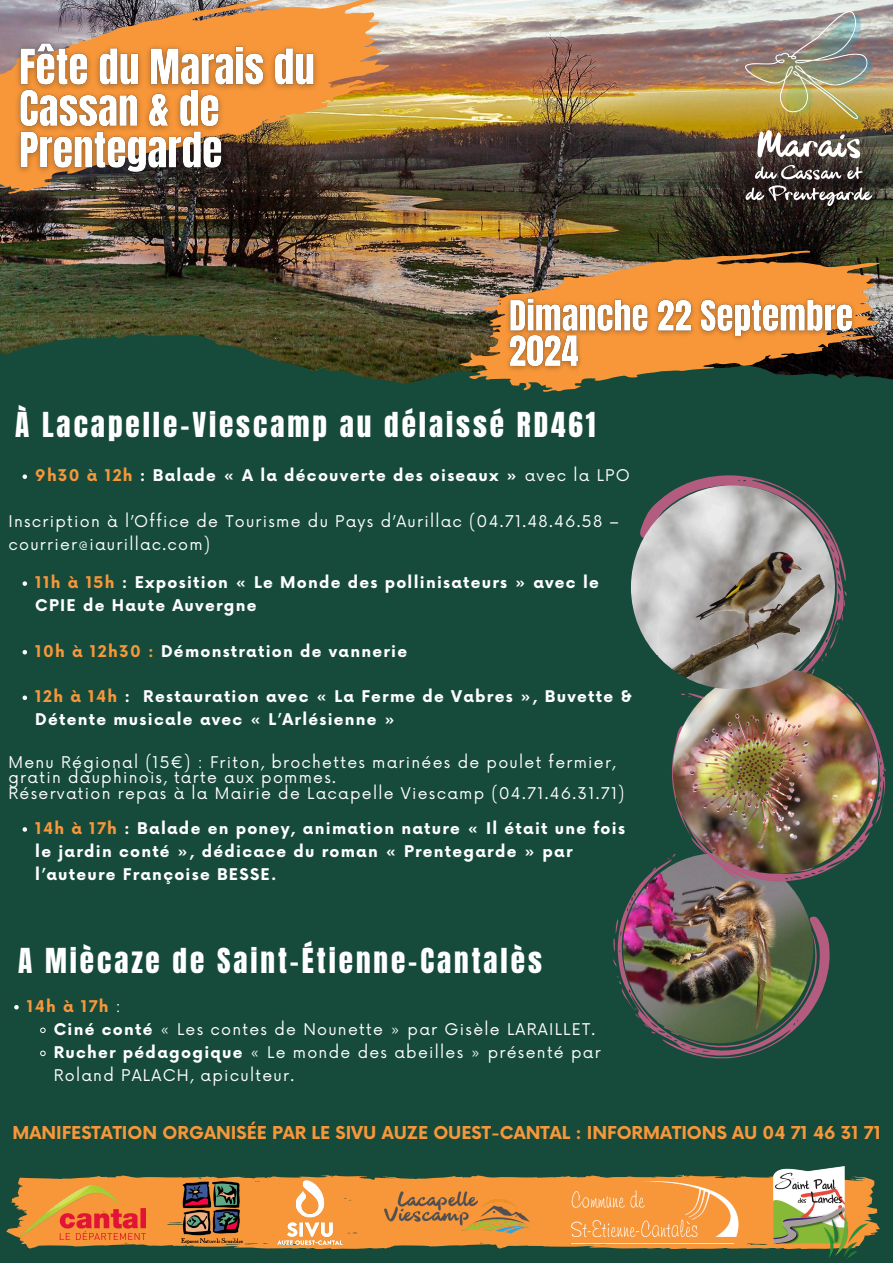
<style>
.page{position:relative;width:893px;height:1263px;background:#164b3b}
.page>*{position:absolute;margin:0;border:0;box-sizing:border-box;transform-origin:0 0}
.t1{font:29.25px "Anton";letter-spacing:.1em;color:#fff}
.t2{font:700 17.33px "Now";color:#f8973a}
.t3{font:15.75px/23.1px "Now";letter-spacing:.08em;color:#fff}
.t4{font:700 15.75px/23.1px "Now";letter-spacing:.08em;color:#fff}
.t5{font:700 15.75px "Now";letter-spacing:.08em;color:#f8973a}
.s1{color:#f8973a}
.s2{font-weight:400}
.s3{font-weight:400;color:#fff}
.s4{font-weight:700}
</style>
<div class="page">
<img style="left:0;top:0;width:893px;height:384px">
<img style="left:0;top:0;width:400px;height:206px">
<img style="left:460px;top:250px;width:420px;height:142px">
<svg style="left:6px;top:1175px;width:873px;height:74px"></svg>
<img style="left:773px;top:1166px;width:95px;height:92px">
<img style="left:377px;top:1184px;width:159px;height:56px">
<img style="left:572px;top:1181px;width:166px;height:62px">
<img style="left:278px;top:1180px;width:64px;height:64px">
<svg style="left:672px;top:739px;width:214px;height:131px"></svg>
<svg style="left:882px;top:767px;width:4px;height:7px"></svg>
<img style="left:613px;top:836px;width:216px;height:223px">
<svg style="left:631px;top:510px;width:246px;height:229px"></svg>
<svg style="left:650px;top:475px;width:206px;height:230px"></svg>
<img style="left:673px;top:668px;width:205px;height:206px;border-radius:50%">
<img style="left:631px;top:485px;width:204px;height:204px;border-radius:50%">
<img style="left:18px;top:1185px;width:128px;height:54px">
<img style="left:181px;top:1181px;width:61px;height:62px">
<img style="left:745px;top:11px;width:127px;height:195px">
<img style="left:11px;top:35px;width:312px;height:148px">
<img style="left:501px;top:291px;width:359px;height:87px">
<svg style="left:23px;top:474px;width:4px;height:5px"></svg>
<svg style="left:23px;top:581px;width:4px;height:5px"></svg>
<svg style="left:23px;top:650px;width:4px;height:4px"></svg>
<svg style="left:23px;top:695px;width:4px;height:5px"></svg>
<svg style="left:23px;top:827px;width:4px;height:5px"></svg>
<svg style="left:14px;top:1005px;width:5px;height:4px"></svg>
<svg style="left:40px;top:1027px;width:6px;height:6px"></svg>
<svg style="left:40px;top:1050px;width:6px;height:6px"></svg>
<p class="t1" style="left:15px;top:404px;width:582px">À Lacapelle-Viescamp au délaissé RD461</p>
<p class="t4" style="left:35px;top:465px;width:596px"><span class="s1">9h30 à 12h</span> : Balade « A la découverte des oiseaux » <span class="s2">avec la LPO</span></p>
<p class="t3" style="left:9px;top:510px;width:612px">Inscription à l’Office de Tourisme du Pays d’Aurillac (04.71.48.46.58 – courrier@iaurillac.com)</p>
<p class="t4" style="left:35px;top:572px;width:565px"><span class="s1">11h à 15h</span> : Exposition « Le Monde des pollinisateurs » avec le<br>CPIE de Haute Auvergne</p>
<p class="t4" style="left:35px;top:640px;width:373px"><span class="s1">10h à 12h30 :</span> Démonstration de vannerie</p>
<p class="t4" style="left:35px;top:686px;width:598px"><span class="s1">12h à 14h</span> : Restauration avec « La Ferme de Vabres », Buvette &amp;<br>Détente musicale avec « L’Arlésienne »</p>
<p class="t3" style="left:9px;top:755px;width:608px;line-height:15.8px">Menu Régional (15€) : Friton, brochettes marinées de poulet fermier, gratin dauphinois, tarte aux pommes.</p>
<h3 class="t3" style="left:9px;top:783px;width:617px">Réservation repas à la Mairie de Lacapelle Viescamp (04.71.46.31.71)</h3>
<p class="t4" style="left:35px;top:818px;width:591px"><span class="s1">14h à 17h</span> : Balade en poney, animation nature « Il était une fois le jardin conté », dédicace du roman « Prentegarde » par l’auteure Françoise BESSE.</p>
<p class="t1" style="left:18px;top:939px;width:525px">A Miècaze de Saint-Étienne-Cantalès</p>
<p class="t5" style="left:27px;top:997px;width:95px">14h à 17h <span class="s3">:</span></p>
<h4 class="t3" style="left:54px;top:1018px;width:543px"><span class="s4">Ciné conté</span> « Les contes de Nounette » par Gisèle LARAILLET.</h4>
<p class="t3" style="left:54px;top:1041px;width:548px"><span class="s4">Rucher pédagogique</span> « Le monde des abeilles » présenté par<br>Roland PALACH, apiculteur.</p>
<p class="t2" style="left:13px;top:1123px;width:870px">MANIFESTATION ORGANISÉE PAR LE SIVU AUZE OUEST-CANTAL : INFORMATIONS AU 04 71 46 31 71</p>
</div>
